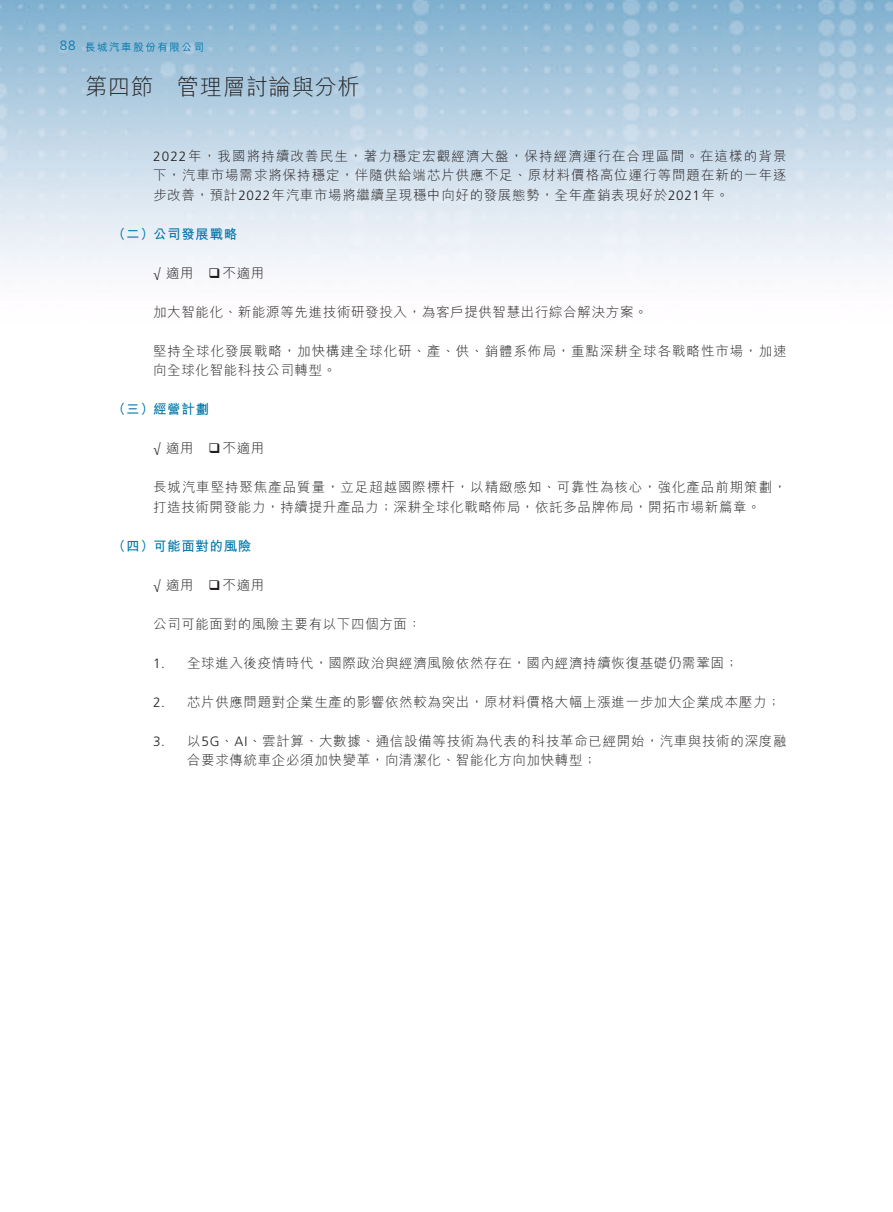
<style>
.page{position:relative;width:893px;height:1212px;background:#fff}
.page>*{position:absolute;margin:0;border:0;box-sizing:border-box;transform-origin:0 0}
.t1{font:300 22.5px "M Hei HK";letter-spacing:.02em;color:#231f20}
.t2{font:300 13.5px/19.5px "M Hei HK";letter-spacing:.05em;color:#231f20;text-align:justify}
.t3{font:300 13.5px/19.5px "M Hei HK";letter-spacing:.07em;color:#231f20}
.t4{font:700 13.5px "M Hei HK";letter-spacing:.05em;color:#0076a9}
.t5{font:500 10.5px "M Hei HK";letter-spacing:.15em;color:#0076a9}
.s1{font-family:"Frutiger LT Std";font-weight:300;font-size:13.5px}
.s2{font-family:"Frutiger LT Std"}
</style>
<div class="page">
<img style="left:0;top:0;width:893px;height:268px">
<p class="t5" style="left:60px;top:39px;width:146px"><span class="s1">88</span> 長城汽車股份有限公司</p>
<h1 class="t1" style="left:85px;top:75px;width:276px">第四節 管理層討論與分析</h1>
<p class="t2" style="left:153px;top:146px;width:635px"><span class="s2">2022</span>年，我國將持續改善民生，著力穩定宏觀經濟大盤，保持經濟運行在合理區間。在這樣的背景下，汽車市場需求將保持穩定，伴隨供給端芯片供應不足、原材料價格高位運行等問題在新的一年逐步改善，預計<span class="s2">2022</span>年汽車市場將繼續呈現穩中向好的發展態勢，全年產銷表現好於<span class="s2">2021</span>年。</p>
<p class="t4" style="left:112px;top:224px;width:126px">（二）公司發展戰略</p>
<p class="t2" style="left:153px;top:263px;width:113px"><span class="s2">√</span> 適用 ❑不適用</p>
<p class="t2" style="left:153px;top:302px;width:496px">加大智能化、新能源等先進技術研發投入，為客戶提供智慧出行綜合解決方案。</p>
<p class="t3" style="left:153px;top:341px;width:635px">堅持全球化發展戰略，加快構建全球化研、產、供、銷體系佈局，重點深耕全球各戰略性市場，加速向全球化智能科技公司轉型。</p>
<p class="t4" style="left:112px;top:400px;width:98px">（三）經營計劃</p>
<p class="t2" style="left:153px;top:438px;width:113px"><span class="s2">√</span> 適用 ❑不適用</p>
<p class="t3" style="left:153px;top:477px;width:635px">長城汽車堅持聚焦產品質量，立足超越國際標杆，以精緻感知、可靠性為核心，強化產品前期策劃，打造技術開發能力，持續提升產品力；深耕全球化戰略佈局，依託多品牌佈局，開拓市場新篇章。</p>
<p class="t4" style="left:112px;top:536px;width:141px">（四）可能面對的風險</p>
<p class="t2" style="left:153px;top:575px;width:113px"><span class="s2">√</span> 適用 ❑不適用</p>
<p class="t2" style="left:153px;top:614px;width:270px">公司可能面對的風險主要有以下四個方面：</p>
<p class="t2" style="left:153px;top:653px;width:587px"><span class="s2">1.</span> 全球進入後疫情時代，國際政治與經濟風險依然存在，國內經濟持續恢復基礎仍需鞏固；</p>
<p class="t2" style="left:153px;top:692px;width:629px"><span class="s2">2.</span> 芯片供應問題對企業生產的影響依然較為突出，原材料價格大幅上漲進一步加大企業成本壓力；</p>
<p class="t2" style="left:187px;top:731px;width:601px;text-indent:-34px"><span class="s2">3.</span> 以<span class="s2">5G</span>、<span class="s2">AI</span>、雲計算、大數據、通信設備等技術為代表的科技革命已經開始，汽車與技術的深度融合要求傳統車企必須加快變革，向清潔化、智能化方向加快轉型；</p>
</div>
